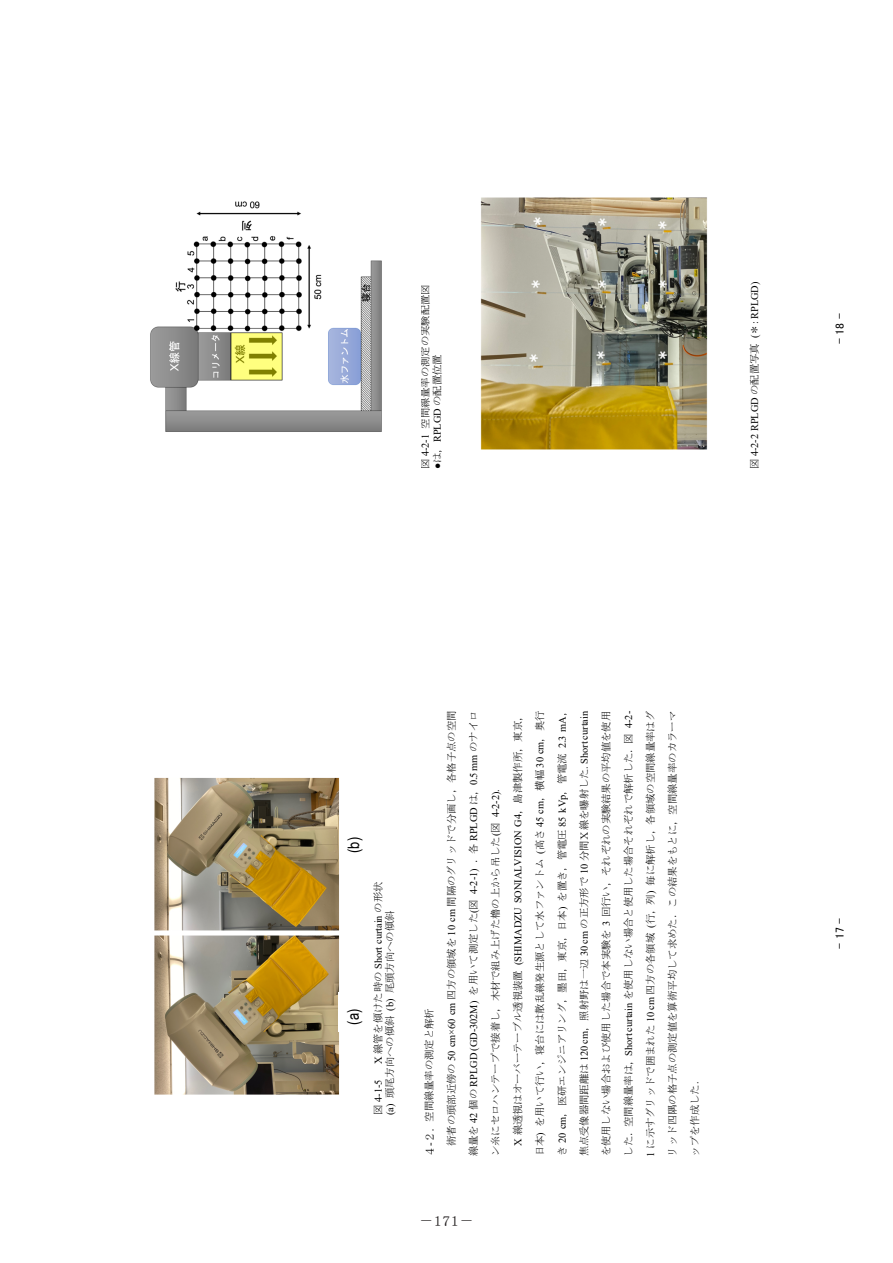
<style>
.page{position:relative;width:893px;height:1263px;background:#fff}
.page>*{position:absolute;margin:0;border:0;box-sizing:border-box;transform-origin:0 0}
.t1{font:15.75px "MS P Gothic";color:#fff}
.t2{font:15.75px "Arial Narrow";color:#000}
.t3{font:15px "DFHS Mincho Std W3";color:#231f20}
.t4{font:11.85px "MS P Gothic";color:#000}
.t5{font:10.35px/11.9px "MS Mincho";letter-spacing:-.005em;color:#000}
.t6{font:10.35px "Times New Roman";letter-spacing:-.005em;color:#000}
.s1{font-family:"Times New Roman"}
.s2{font-family:"MS Mincho"}
</style>
<div class="page">
<img style="left:425px;top:1129px;width:8px;height:25px">
<img style="left:154px;top:777px;width:186px;height:318px">
<div style="left:338px;top:992px;width:34px;height:40px;background:#fff"></div>
<div style="left:339px;top:821px;width:34px;height:39px;background:#fff"></div>
<img style="left:150px;top:201px;width:232px;height:231px">
<img style="left:480px;top:197px;width:228px;height:253px">
<img style="left:522px;top:339px;width:24px;height:34px">
<img style="left:590px;top:336px;width:23px;height:34px">
<img style="left:651px;top:336px;width:24px;height:34px">
<img style="left:524px;top:265px;width:24px;height:34px">
<img style="left:591px;top:265px;width:23px;height:34px">
<img style="left:651px;top:265px;width:24px;height:34px">
<img style="left:527px;top:202px;width:23px;height:34px">
<img style="left:591px;top:203px;width:24px;height:34px">
<img style="left:651px;top:206px;width:24px;height:34px">
<p class="t5" style="left:419px;top:469px;width:186px;rotate:-90deg">図 <span class="s1">4-2-1</span> 空間線量率の測定の実験配置図</p>
<p class="t5" style="left:431px;top:469px;width:116px;rotate:-90deg"><span class="s1">●</span>は，<span class="s1">RPLGD</span> の配置位置</p>
<p class="t1" style="left:530px;top:229px;width:17px;rotate:-90deg">＊</p>
<p class="t1" style="left:595px;top:230px;width:17px;rotate:-90deg">＊</p>
<p class="t1" style="left:655px;top:233px;width:17px;rotate:-90deg">＊</p>
<p class="t1" style="left:528px;top:292px;width:17px;rotate:-90deg">＊</p>
<p class="t1" style="left:594px;top:292px;width:17px;rotate:-90deg">＊</p>
<p class="t1" style="left:655px;top:292px;width:17px;rotate:-90deg">＊</p>
<p class="t1" style="left:526px;top:366px;width:17px;rotate:-90deg">＊</p>
<p class="t1" style="left:593px;top:363px;width:17px;rotate:-90deg">＊</p>
<p class="t1" style="left:655px;top:363px;width:17px;rotate:-90deg">＊</p>
<p class="t6" style="left:747px;top:469px;width:189px;rotate:-90deg"><span class="s2">図</span> 4-2-2 RPLGD <span class="s2">の配置写真</span> (<span class="s2">＊</span>: RPLGD)</p>
<p class="t4" style="left:834px;top:344px;width:32px;rotate:-90deg">- 18 -</p>
<p class="t2" style="left:342px;top:853px;width:17px;rotate:-90deg">(b)</p>
<p class="t2" style="left:342px;top:1024px;width:17px;rotate:-90deg">(a)</p>
<p class="t5" style="left:372px;top:1115px;width:235px;text-indent:51px;rotate:-90deg"><span class="s1">X</span> 線管を傾けた時の <span class="s1">Short curtain</span> の形状<span class="s1">(a)</span> 頭尾方向への傾斜 <span class="s1">(b)</span> 尾頭方向への傾斜</p>
<p class="t6" style="left:371px;top:1115px;width:37px;rotate:-90deg"><span class="s2">図</span> 4-1-5</p>
<p class="t5" style="left:423px;top:1122px;width:115px;rotate:-90deg">空間線量率の測定と解析</p>
<p class="t5" style="left:445px;top:1146px;width:437px;rotate:-90deg">術者の頭部近傍の <span class="s1">50 cm×60 cm</span> 四方の領域を <span class="s1">10 cm</span> 間隔のグリッドで分画し，各格子点の空間</p>
<p class="t6" style="left:466px;top:1156px;width:447px;rotate:-90deg"><span class="s2">線量を</span> 42 <span class="s2">個の</span> RPLGD (GD-302M) <span class="s2">を用いて測定した</span>(<span class="s2">図</span> 4-2-1) <span class="s2">．各</span> RPLGD <span class="s2">は，</span>0.5 mm <span class="s2">のナイロ</span></p>
<p class="t5" style="left:490px;top:1156px;width:369px;rotate:-90deg">ン糸にセロハンテープで接着し，木材で組み上げた櫓の上から吊した<span class="s1">(</span>図 <span class="s1">4-2-2).</span></p>
<p class="t5" style="left:512px;top:1146px;width:437px;rotate:-90deg"><span class="s1">X</span> 線透視はオーバーテーブル透視装置 <span class="s1">(SHIMADZU SONIALVISION G4</span>，島津製作所，東京，</p>
<p class="t5" style="left:534px;top:1156px;width:447px;rotate:-90deg">日本<span class="s1">)</span> を用いて行い，寝台には散乱線発生源として水ファントム <span class="s1">(</span>高さ <span class="s1">45 cm</span>，横幅 <span class="s1">30 cm</span>，奥行</p>
<p class="t5" style="left:556px;top:1156px;width:452px;rotate:-90deg">き <span class="s1">20 cm</span>，医研エンジニアリング，墨田，東京，日本<span class="s1">)</span> を置き，管電圧 <span class="s1">85 kVp</span>，管電流 <span class="s1">2.3 mA</span>，</p>
<p class="t5" style="left:578px;top:1156px;width:447px;rotate:-90deg">焦点受像器間距離は <span class="s1">120 cm</span>，照射野は一辺 <span class="s1">30 cm</span> の正方形で <span class="s1">10</span> 分間Ｘ線を曝射した<span class="s1">. Short curtain</span></p>
<p class="t5" style="left:600px;top:1156px;width:447px;rotate:-90deg">を使用しない場合および使用した場合で本実験を <span class="s1">3</span> 回行い，それぞれの実験結果の平均値を使用</p>
<p class="t5" style="left:622px;top:1156px;width:447px;rotate:-90deg">した．空間線量率は，<span class="s1">Short curtain</span> を使用しない場合と使用した場合それぞれで解析した．図 <span class="s1">4-2-</span></p>
<p class="t5" style="left:645px;top:1156px;width:447px;rotate:-90deg"><span class="s1">1</span> に示すグリッドで囲まれた <span class="s1">10 cm</span> 四方の各領域 <span class="s1">(</span>行，列<span class="s1">)</span> 毎に解析し，各領域の空間線量率はグ</p>
<p class="t5" style="left:666px;top:1156px;width:447px;rotate:-90deg">リッド四隅の格子点の測定値を算術平均して求めた．この結果をもとに，空間線量率のカラーマ</p>
<p class="t5" style="left:689px;top:1156px;width:76px;rotate:-90deg">ップを作成した<span class="s1">.</span></p>
<h2 class="t3" style="left:419px;top:1212px;width:57px">－171－</h2>
<p class="t4" style="left:834px;top:949px;width:32px;rotate:-90deg">- 17 -</p>
</div>
